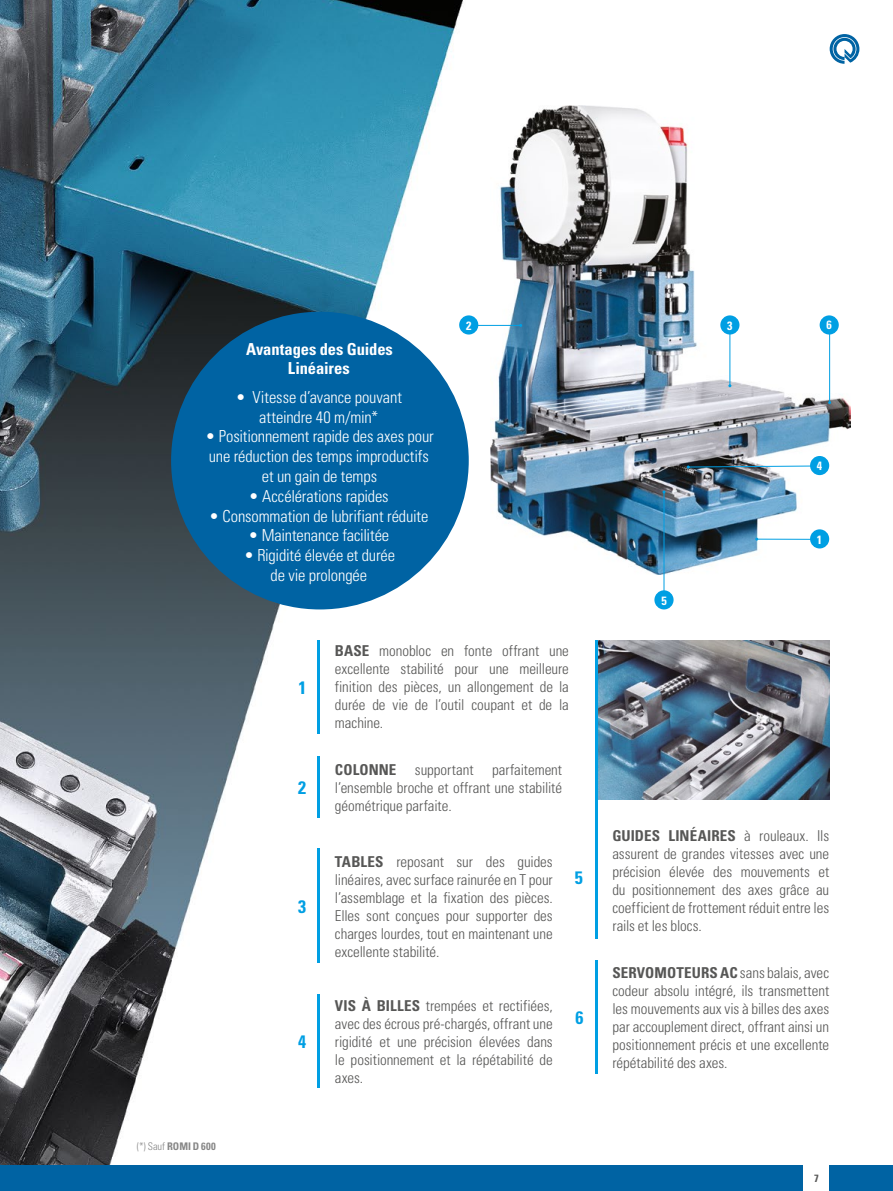
<style>
.page{position:relative;width:893px;height:1191px;background:#fff}
.page>*{position:absolute;margin:0;border:0;box-sizing:border-box;transform-origin:0 0}
.t1{font:700 condensed 18px "Univers";color:#009fe3}
.t2{font:300 condensed 16.5px/19.8px "Univers";letter-spacing:-.01em;color:#fff;text-align:center}
.t3{font:700 condensed 16.5px/19.8px "Univers";letter-spacing:-.005em;color:#fff;text-align:center}
.t4{font:300 condensed 15px/18px "Univers";letter-spacing:-.005em;color:#575756;text-align:justify}
.t5{font:700 condensed 12px "Univers";color:#fff}
.t6{font:700 condensed 10.5px "Univers";letter-spacing:.005em;color:#878787}
.t7{font:700 condensed 10.5px "Univers";color:#575756}
.s1{font-weight:300}
.s2{font-weight:700}
</style>
<div class="page">
<img style="left:0;top:0;width:860px;height:1165px">
<div style="left:171px;top:312px;width:298px;height:297px;background:#0063a3;border-radius:50%"></div>
<hr style="left:318px;top:640px;width:2px;height:93px;background:#009fe3">
<hr style="left:318px;top:756px;width:2px;height:61px;background:#009fe3">
<hr style="left:318px;top:848px;width:2px;height:115px;background:#009fe3">
<hr style="left:318px;top:994px;width:2px;height:93px;background:#009fe3">
<hr style="left:595px;top:960px;width:2px;height:113px;background:#009fe3">
<img style="left:597px;top:640px;width:232px;height:159px">
<hr style="left:595px;top:640px;width:2px;height:299px;background:#009fe3">
<img style="left:490px;top:105px;width:360px;height:470px">
<hr style="left:757px;top:539px;width:62px;height:1px;background:#009fe3">
<div style="left:810px;top:529px;width:19px;height:19px;background:#009fe3;border-radius:50%"></div>
<svg style="left:687px;top:465px;width:123px;height:3px"></svg>
<div style="left:810px;top:456px;width:19px;height:19px;background:#009fe3;border-radius:50%"></div>
<hr style="left:829px;top:326px;width:1px;height:76px;background:#009fe3">
<div style="left:820px;top:315px;width:19px;height:19px;background:#009fe3;border-radius:50%"></div>
<hr style="left:729px;top:332px;width:1px;height:54px;background:#009fe3">
<div style="left:720px;top:315px;width:19px;height:19px;background:#009fe3;border-radius:50%"></div>
<hr style="left:664px;top:492px;width:1px;height:107px;background:#009fe3">
<div style="left:654px;top:590px;width:20px;height:19px;background:#009fe3;border-radius:50%"></div>
<hr style="left:469px;top:325px;width:52px;height:1px;background:#009fe3">
<div style="left:459px;top:315px;width:19px;height:19px;background:#009fe3;border-radius:50%"></div>
<svg style="left:830px;top:34px;width:29px;height:30px"></svg>
<div style="left:829px;top:1165px;width:64px;height:26px;background:#0063a3"></div>
<div style="left:0;top:1165px;width:804px;height:26px;background:#0063a3"></div>
<p class="t3" style="left:246px;top:339px;width:148px">Avantages des Guides<br>Linéaires</p>
<p class="t2" style="left:236px;top:387px;width:168px">• Vitesse d’avance pouvant atteindre 40 m/min*</p>
<p class="t2" style="left:205px;top:427px;width:230px">• Positionnement rapide des axes pour une réduction des temps improductifs et un gain de temps</p>
<p class="t2" style="left:249px;top:486px;width:141px">• Accélérations rapides</p>
<p class="t2" style="left:209px;top:506px;width:221px">• Consommation de lubrifiant réduite</p>
<p class="t2" style="left:248px;top:526px;width:142px">• Maintenance facilitée</p>
<p class="t2" style="left:244px;top:545px;width:153px">• Rigidité élevée et durée de vie prolongée</p>
<p class="t5" style="left:466px;top:318px;width:7px">2</p>
<p class="t6" style="left:137px;top:1139px;width:80px"><span class="s1">(*) Sauf</span> ROMI D 600</p>
<p class="t1" style="left:298px;top:677px;width:9px">1</p>
<p class="t1" style="left:298px;top:776px;width:9px">2</p>
<p class="t1" style="left:298px;top:895px;width:9px">3</p>
<p class="t1" style="left:298px;top:1030px;width:9px">4</p>
<p class="t4" style="left:335px;top:642px;width:235px"><span class="s2">BASE</span> monobloc en fonte offrant une excellente stabilité pour une meilleure finition des pièces, un allongement de la durée de vie de l’outil coupant et de la machine.</p>
<p class="t4" style="left:335px;top:760px;width:229px"><span class="s2">COLONNE</span> supportant parfaitement l’ensemble broche et offrant une stabilité géométrique parfaite.</p>
<p class="t4" style="left:335px;top:852px;width:219px"><span class="s2">TABLES</span> reposant sur des guides linéaires, avec surface rainurée en T pour l’assemblage et la fixation des pièces.<br>Elles sont conçues pour supporter des charges lourdes, tout en maintenant une excellente stabilité.</p>
<p class="t4" style="left:335px;top:996px;width:219px"><span class="s2">VIS À BILLES</span> trempées et rectifiées, avec des écrous pré-chargés, offrant une rigidité et une précision élevées dans le positionnement et la répétabilité de axes.</p>
<p class="t1" style="left:575px;top:867px;width:9px">5</p>
<p class="t1" style="left:575px;top:1006px;width:9px">6</p>
<p class="t5" style="left:727px;top:318px;width:7px">3</p>
<p class="t5" style="left:826px;top:317px;width:7px">6</p>
<p class="t5" style="left:817px;top:459px;width:7px">4</p>
<p class="t5" style="left:661px;top:593px;width:7px">5</p>
<p class="t5" style="left:817px;top:532px;width:7px">1</p>
<p class="t4" style="left:612px;top:826px;width:218px"><span class="s2">GUIDES LINÉAIRES</span> à rouleaux. Ils assurent de grandes vitesses avec une précision élevée des mouvements et du positionnement des axes grâce au coefficient de frottement réduit entre les rails et les blocs.</p>
<p class="t4" style="left:612px;top:963px;width:218px"><span class="s2">SERVOMOTEURS AC</span> sans balais, avec codeur absolu intégré, ils transmettent les mouvements aux vis à billes des axes par accouplement direct, offrant ainsi un positionnement précis et une excellente répétabilité des axes.</p>
<p class="t7" style="left:814px;top:1171px;width:6px">7</p>
</div>
